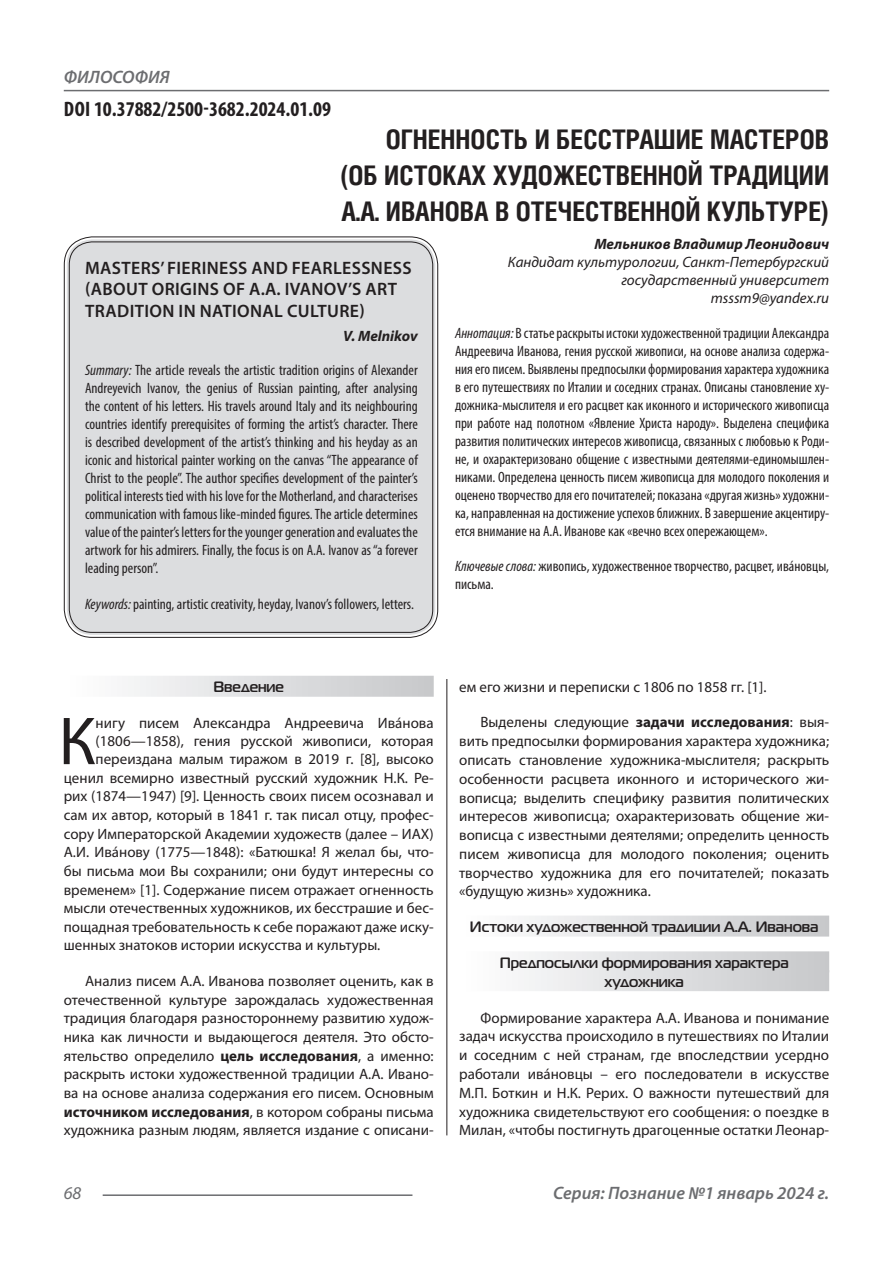
<style>
.page{position:relative;width:893px;height:1263px;background:#fff}
.page>*{position:absolute;margin:0;border:0;box-sizing:border-box;transform-origin:0 0}
.Статья_текст_первый{font:68.4px "Myriad Pro";color:#231f20}
.Статья_название{font:700 27px "Helios Cond C";color:#231f20}
.ДОИ{font:700 condensed 21px "Myriad Pro";color:#231f20}
.Статья_название_англ{font:600 18px/21.6px "Myriad Pro";letter-spacing:.02em;color:#231f20}
.t1{font:italic 600 18px "Myriad Pro";color:#6c6d70}
.t2{font:italic 18px "Myriad Pro";color:#6c6d70}
.Статья_текст{font:15px/18.8px "Myriad Pro";color:#231f20;text-align:justify}
.Статья_аннотация_тек{font:condensed 15px/18px "Myriad Pro";color:#231f20;text-align:justify}
.Статья_аннотация_анг{font:condensed 15px/18px "Myriad Pro";color:#231f20;text-align:justify}
.Статья_текст_первый-2{font:15px "Myriad Pro";color:#231f20}
.Статья_подзаголовок{font:700 15px "Magistral C";color:#231f20}
.Статья_автор_инфо{font:italic 15px/18px "Myriad Pro";color:#231f20;text-align:right}
.Статья_автор_фио_рус{font:italic 700 15px "Myriad Pro";color:#231f20}
.Статья_автор_англ{font:italic 700 15px "Myriad Pro";color:#231f20}
.s1{font-style:italic}
.s2{font-weight:700}
</style>
<div class="page">
<hr style="left:446px;top:128px;width:1px;height:1007px;background:#231f20">
<hr style="left:103px;top:1194px;width:309px;height:2px;background:#6c6d70">
<hr style="left:64px;top:90px;width:765px;height:1px;background:#6c6d70">
<div style="left:440px;top:124px;width:12px;height:555px;background:#fff"></div>
<div style="left:67px;top:239px;width:368px;height:396px;background:#dcdddf;border-radius:26px"></div>
<div style="left:64px;top:676px;width:370px;height:21px;background:linear-gradient(to right,#fefeff,#c6c8ca)"></div>
<div style="left:459px;top:915px;width:370px;height:21px;background:linear-gradient(to right,#fefeff,#c6c8ca)"></div>
<div style="left:459px;top:951px;width:370px;height:21px;background:linear-gradient(to right,#fefeff,#c6c8ca)"></div>
<div style="left:459px;top:970px;width:370px;height:21px;background:linear-gradient(to right,#fefeff,#c6c8ca)"></div>
<p class="t1" style="left:64px;top:66px;width:107px">ФИЛОСОФИЯ</p>
<p class="ДОИ" style="left:64px;top:96px;width:269px">DOI 10.37882/2500-3682.2024.01.09</p>
<p class="Статья_название" style="left:386px;top:124px;width:445px">ОГНЕННОСТЬ И БЕССТРАШИЕ МАСТЕРОВ</p>
<p class="Статья_название" style="left:340px;top:160px;width:490px">(ОБ ИСТОКАХ ХУДОЖЕСТВЕННОЙ ТРАДИЦИИ</p>
<p class="Статья_название" style="left:341px;top:196px;width:489px">А.А. ИВАНОВА В ОТЕЧЕСТВЕННОЙ КУЛЬТУРЕ)</p>
<p class="Статья_автор_фио_рус" style="left:594px;top:235px;width:236px">Мельников Владимир Леонидович</p>
<p class="Статья_автор_инфо" style="left:508px;top:253px;width:323px">Кандидат культурологии, Санкт-Петербургский государственный университет</p>
<p class="Статья_автор_инфо" style="left:711px;top:289px;width:120px">msssm9@yandex.ru</p>
<p class="Статья_аннотация_тек" style="left:455px;top:323px;width:376px"><span class="s1">Аннотация:</span> В статье раскрыты истоки художественной традиции Александра Андреевича Иванова, гения русской живописи, на основе анализа содержа&shy;ния его писем. Выявлены предпосылки формирования характера художника в его путешествиях по Италии и соседних странах. Описаны становление ху&shy;дожника-мыслителя и его расцвет как иконного и исторического живописца при работе над полотном «Явление Христа народу». Выделена специфика развития политических интересов живописца, связанных с любовью к Роди&shy;не, и охарактеризовано общение с известными деятелями-единомышлен&shy;никами. Определена ценность писем живописца для молодого поколения и оценено творчество для его почитателей; показана «другая жизнь» художни&shy;ка, направленная на достижение успехов ближних. В завершение акцентиру&shy;ется внимание на А.А. Иванове как «вечно всех опережающем».</p>
<p class="Статья_аннотация_тек" style="left:455px;top:557px;width:376px"><span class="s1">Ключевые слова:</span> живопись, художественное творчество, расцвет, ивáновцы, письма.</p>
<p class="Статья_название_англ" style="left:85px;top:256px;width:328px">MASTERS’ FIERINESS AND FEARLESSNESS (ABOUT ORIGINS OF A.A. IVANOV’S ART<br>TRADITION IN NATIONAL CULTURE)</p>
<p class="Статья_автор_англ" style="left:343px;top:326px;width:76px">V. Melnikov</p>
<p class="Статья_аннотация_анг" style="left:85px;top:361px;width:334px"><span class="s1">Summary:</span> The article reveals the artistic tradition origins of Alexander Andreyevich Ivanov, the genius of Russian painting, after analysing the content of his letters. His travels around Italy and its neighbouring countries identify prerequisites of forming the artist’s character. There is described development of the artist’s thinking and his heyday as an iconic and historical painter working on the canvas “The appearance of Christ to the people”. The author specifies development of the painter’s political interests tied with his love for the Motherland, and characterises communication with famous like-minded figures. The article determines value of the painter’s letters for the younger generation and evaluates the artwork for his admirers. Finally, the focus is on A.A. Ivanov as “a forever leading person”.</p>
<p class="Статья_аннотация_анг" style="left:85px;top:595px;width:330px"><span class="s1">Keywords:</span> painting, artistic creativity, heyday, Ivanov’s followers, letters.</p>
<p class="Статья_подзаголовок" style="left:213px;top:678px;width:72px">Введение</p>
<p class="Статья_текст_первый" style="left:59px;top:699px;width:39px">К</p>
<p class="Статья_текст_первый-2" style="left:96px;top:714px;width:340px">нигу писем Александра Андреевича Ивáнова</p>
<p class="Статья_текст_первый-2" style="left:96px;top:732px;width:340px">(1806—1858), гения русской живописи, которая</p>
<p class="Статья_текст_первый-2" style="left:96px;top:750px;width:339px">переиздана малым тиражом в 2019 г. [8], высоко</p>
<p class="Статья_текст_первый-2" style="left:64px;top:768px;width:371px">ценил всемирно известный русский художник Н.К. Ре-</p>
<p class="Статья_текст_первый-2" style="left:64px;top:787px;width:371px">рих (1874—1947) [9]. Ценность своих писем осознавал и</p>
<p class="Статья_текст_первый-2" style="left:64px;top:806px;width:371px">сам их автор, который в 1841 г. так писал отцу, профес-</p>
<p class="Статья_текст_первый-2" style="left:64px;top:824px;width:371px">сору Императорской Академии художеств (далее – ИАХ)</p>
<p class="Статья_текст_первый-2" style="left:64px;top:843px;width:371px">А.И. Ивáнову (1775—1848): «Батюшка! Я желал бы, что-</p>
<p class="Статья_текст_первый-2" style="left:64px;top:862px;width:371px">бы письма мои Вы сохранили; они будут интересны со</p>
<p class="Статья_текст_первый-2" style="left:64px;top:880px;width:371px">временем» [1]. Содержание писем отражает огненность</p>
<p class="Статья_текст_первый-2" style="left:64px;top:899px;width:371px">мысли отечественных художников, их бесстрашие и бес-</p>
<p class="Статья_текст_первый-2" style="left:64px;top:917px;width:371px">пощадная требовательность к себе поражают даже иску-</p>
<p class="Статья_текст_первый-2" style="left:64px;top:936px;width:318px">шенных знатоков истории искусства и культуры.</p>
<p class="Статья_текст" style="left:64px;top:971px;width:371px;text-indent:21px">Анализ писем А.А. Иванова позволяет оценить, как в отечественной культуре зарождалась художественная традиция благодаря разностороннему развитию худож&shy;ника как личности и выдающегося деятеля. Это обсто&shy;ятельство определило <span class="s2">цель исследования</span>, а именно: раскрыть истоки художественной традиции А.А. Ивано&shy;ва на основе анализа содержания его писем. Основным <span class="s2">источником исследования</span>, в котором собраны письма художника разным людям, является издание с описани-</p>
<p class="Статья_текст" style="left:459px;top:677px;width:309px">ем его жизни и переписки с 1806 по 1858 гг. [1].</p>
<p class="Статья_текст" style="left:459px;top:713px;width:371px;text-indent:21px">Выделены следующие <span class="s2">задачи исследования</span>: выя&shy;вить предпосылки формирования характера художника; описать становление художника-мыслителя; раскрыть особенности расцвета иконного и исторического жи&shy;вописца; выделить специфику развития политических интересов живописца; охарактеризовать общение жи&shy;вописца с известными деятелями; определить ценность писем живописца для молодого поколения; оценить творчество художника для его почитателей; показать «будущую жизнь» художника.</p>
<p class="Статья_подзаголовок" style="left:470px;top:918px;width:350px">Истоки художественной традиции А.А. Иванова</p>
<p class="Статья_подзаголовок" style="left:500px;top:954px;width:290px">Предпосылки формирования характера</p>
<p class="Статья_подзаголовок" style="left:605px;top:973px;width:81px">художника</p>
<p class="Статья_текст" style="left:459px;top:1008px;width:371px;text-indent:21px">Формирование характера А.А. Иванова и понимание задач искусства происходило в путешествиях по Италии и соседним с ней странам, где впоследствии усердно работали ивáновцы – его последователи в искусстве М.П. Боткин и Н.К. Рерих. О важности путешествий для художника свидетельствуют его сообщения: о поездке в Милан, «чтобы постигнуть драгоценные остатки Леонар-</p>
<p class="t2" style="left:64px;top:1182px;width:19px">68</p>
<p class="t1" style="left:553px;top:1182px;width:278px">Серия: Познание №1 январь 2024 г.</p>
</div>
